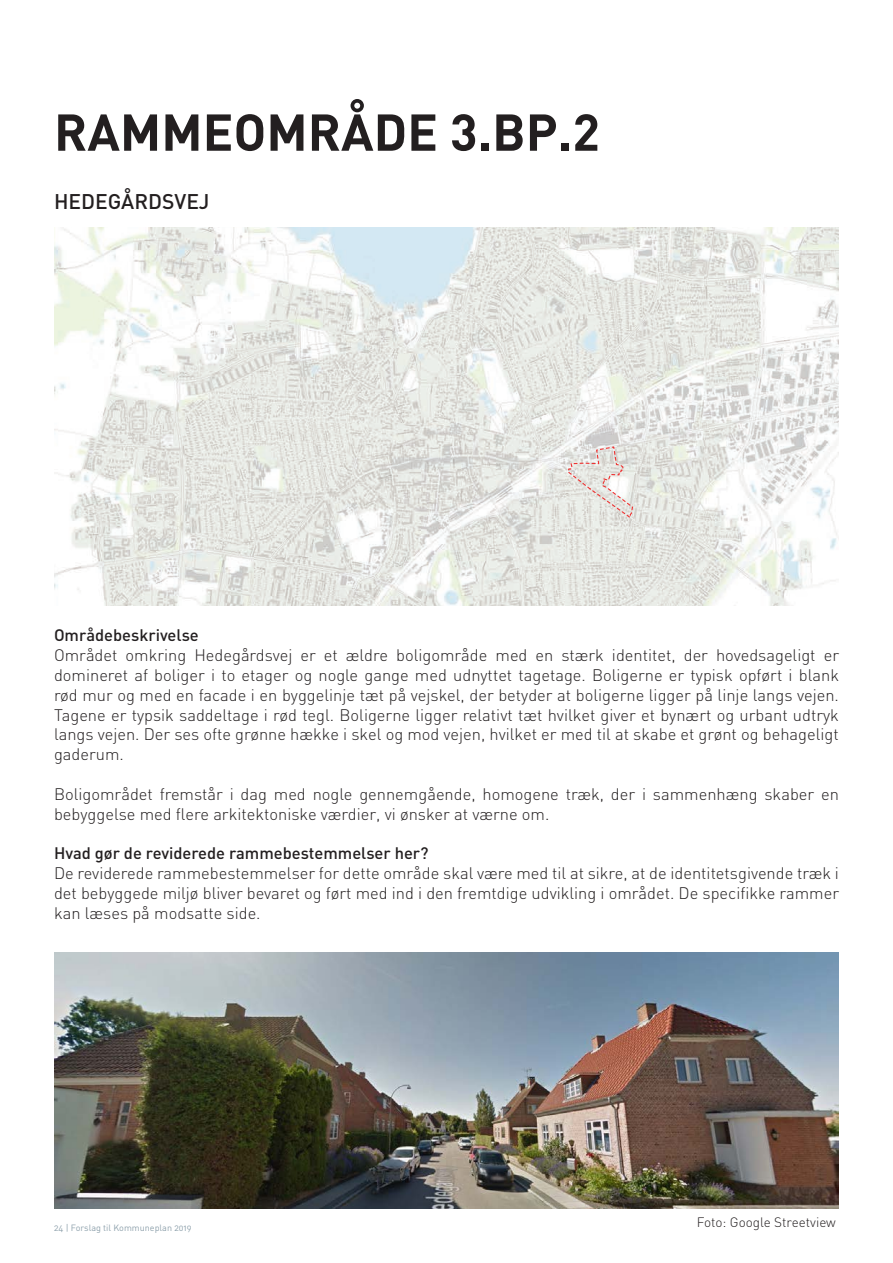
<style>
.page{position:relative;width:893px;height:1263px;background:#fff}
.page>*{position:absolute;margin:0;border:0;box-sizing:border-box;transform-origin:0 0}
.t1{font:700 51px "DIN";color:#231f20}
.t2{font:500 21px "DIN";color:#231f20}
.t3{font:300 16.5px/19.8px "DIN";color:#231f20;text-align:justify}
.t4{font:500 16.5px "DIN";color:#231f20}
.t5{font:300 13.5px "DIN";color:#231f20}
.t6{font:9px "DIN Regular Alternate";color:#8ea1ac}
</style>
<div class="page">
<img style="left:54px;top:228px;width:785px;height:377px">
<svg style="left:567px;top:446px;width:67px;height:74px;background:#e5dfdb"></svg>
<img style="left:54px;top:952px;width:785px;height:257px">
<p class="t1" style="left:54px;top:99px;width:547px">RAMMEOMRÅDE 3.BP.2</p>
<p class="t2" style="left:54px;top:188px;width:157px">HEDEGÅRDSVEJ</p>
<p class="t4" style="left:54px;top:624px;width:146px">Områdebeskrivelse</p>
<p class="t3" style="left:54px;top:645px;width:787px">Området omkring Hedegårdsvej er et ældre boligområde med en stærk identitet, der hovedsageligt er domineret af boliger i to etager og nogle gange med udnyttet tagetage. Boligerne er typisk opført i blank rød mur og med en facade i en byggelinje tæt på vejskel, der betyder at boligerne ligger på linje langs vejen.<br>Tagene er typsik saddeltage i rød tegl. Boligerne ligger relativt tæt hvilket giver et bynært og urbant udtryk langs vejen. Der ses ofte grønne hække i skel og mod vejen, hvilket er med til at skabe et grønt og behageligt gaderum.</p>
<p class="t3" style="left:54px;top:783px;width:786px">Boligområdet fremstår i dag med nogle gennemgående, homogene træk, der i sammenhæng skaber en bebyggelse med flere arkitektoniske værdier, vi ønsker at værne om.</p>
<p class="t4" style="left:54px;top:842px;width:376px">Hvad gør de reviderede rammebestemmelser her?</p>
<p class="t3" style="left:54px;top:863px;width:787px">De reviderede rammebestemmelser for dette område skal være med til at sikre, at de identitetsgivende træk i det bebyggede miljø bliver bevaret og ført med ind i den fremtdige udvikling i området. De specifikke rammer kan læses på modsatte side.</p>
<p class="t6" style="left:54px;top:1222px;width:139px">24 | Forslag til Kommuneplan 2019</p>
<p class="t5" style="left:697px;top:1213px;width:141px">Foto: Google Streetview</p>
</div>
